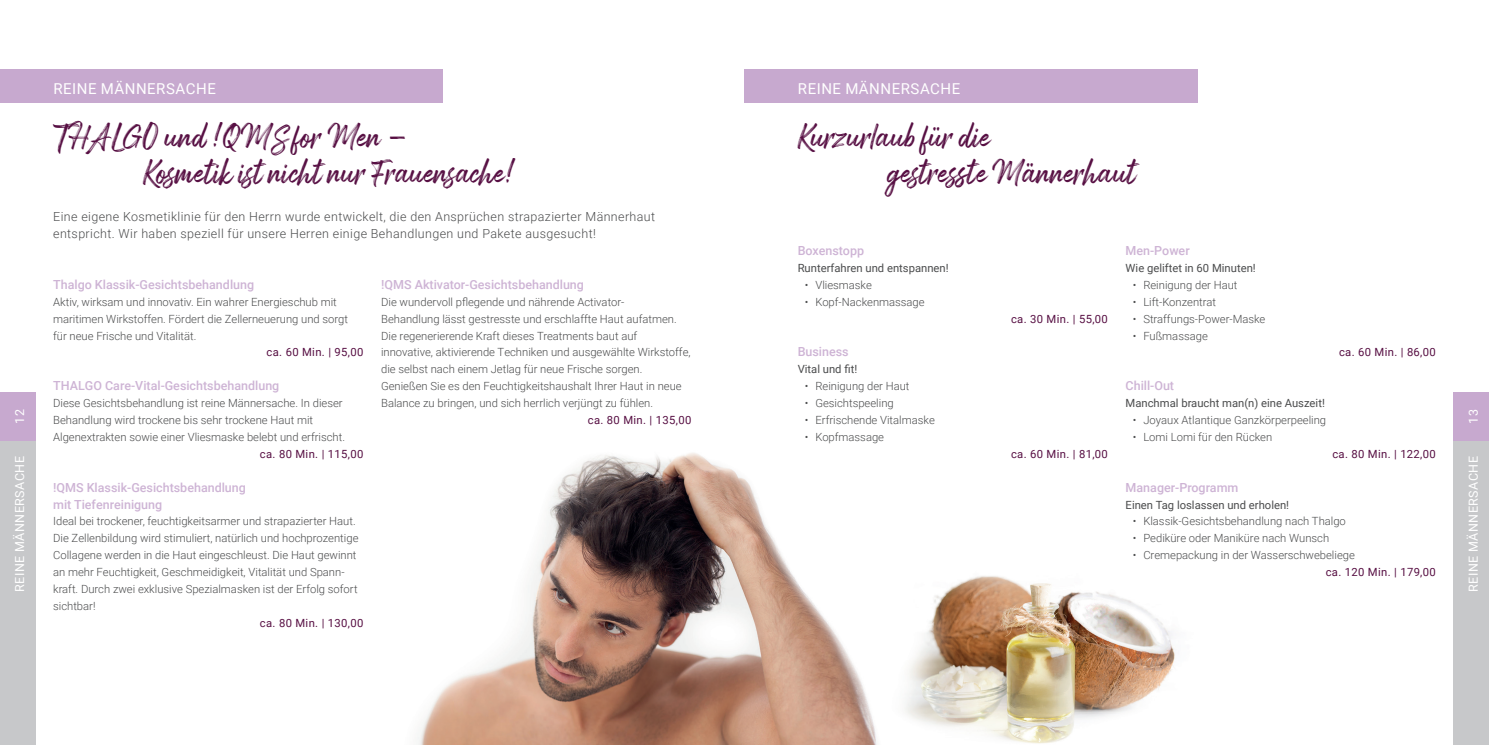
<style>
.page{position:relative;width:1489px;height:745px;background:#fff}
.page>*{position:absolute;margin:0;border:0;box-sizing:border-box;transform-origin:0 0}
.t1{font:30px/36px "Arsilon";color:#570f43}
.t2{font:15px "Roboto";letter-spacing:.035em;color:#fff}
.t3{font:500 12.5px/16.9px "Roboto";color:#ceb4d5}
.t4{font:300 12.5px/16.9px "Roboto";letter-spacing:.03em;color:#4b4c4d}
.t5{font:12.5px "Roboto";letter-spacing:.035em;color:#fff}
.t6{font:300 11.25px/16.9px "Roboto";color:#4b4c4d}
.t7{font:11.25px "Roboto";letter-spacing:.03em;color:#570f43}
.t8{font:11.25px "Roboto";color:#4b4c4d}
</style>
<div class="page">
<img style="left:35px;top:392px;width:1140px;height:352px">
<div style="left:1453px;top:440px;width:35px;height:304px;background:#c7c8ca"></div>
<div style="left:0;top:440px;width:35px;height:304px;background:#c7c8ca"></div>
<div style="left:1453px;top:392px;width:35px;height:48px;background:#c7a9cf"></div>
<div style="left:0;top:392px;width:35px;height:48px;background:#c7a9cf"></div>
<div style="left:0;top:69px;width:443px;height:34px;background:#c7a9cf"></div>
<div style="left:744px;top:69px;width:454px;height:34px;background:#c7a9cf"></div>
<p class="t5" style="left:11px;top:423px;width:16px;rotate:-90deg">12</p>
<p class="t5" style="left:11px;top:591px;width:137px;rotate:-90deg">REINE MÄNNERSACHE</p>
<h2 class="t2" style="left:53px;top:78px;width:164px">REINE MÄNNERSACHE</h2>
<h1 class="t1" style="left:143px;top:117px;width:376px;text-indent:-90px">THALGO und !QMS for Men –<br>Kosmetik ist nicht nur Frauensache!</h1>
<p class="t4" style="left:53px;top:208px;width:603px">Eine eigene Kosmetiklinie für den Herrn wurde entwickelt, die den Ansprüchen strapazierter Männerhaut entspricht. Wir haben speziell für unsere Herren einige Behandlungen und Pakete ausgesucht!</p>
<p class="t3" style="left:53px;top:275px;width:202px">Thalgo Klassik-Gesichtsbehandlung</p>
<p class="t6" style="left:53px;top:293px;width:296px">Aktiv, wirksam und innovativ. Ein wahrer Energieschub mit maritimen Wirkstoffen. Fördert die Zellerneuerung und sorgt für neue Frische und Vitalität.</p>
<p class="t7" style="left:266px;top:344px;width:98px">ca. 60 Min. | 95,00</p>
<p class="t3" style="left:53px;top:376px;width:228px">THALGO Care-Vital-Gesichtsbehandlung</p>
<p class="t6" style="left:53px;top:394px;width:293px">Diese Gesichtsbehandlung ist reine Männersache. In dieser<br>Behandlung wird trockene bis sehr trockene Haut mit<br>Algenextrakten sowie einer Vliesmaske belebt und erfrischt.</p>
<p class="t7" style="left:260px;top:445px;width:105px">ca. 80 Min. | 115,00</p>
<p class="t3" style="left:53px;top:478px;width:194px">!QMS Klassik-Gesichtsbehandlung mit Tiefenreinigung</p>
<p class="t6" style="left:53px;top:512px;width:307px">Ideal bei trockener, feuchtigkeitsarmer und strapazierter Haut.<br>Die Zellenbildung wird stimuliert, natürlich und hochprozentige Collagene werden in die Haut eingeschleust. Die Haut gewinnt an mehr Feuchtigkeit, Geschmeidigkeit, Vitalität und Spann&shy;kraft. Durch zwei exklusive Spezialmasken ist der Erfolg sofort sichtbar!</p>
<p class="t7" style="left:260px;top:614px;width:105px">ca. 80 Min. | 130,00</p>
<p class="t3" style="left:381px;top:275px;width:204px">!QMS Aktivator-Gesichtsbehandlung</p>
<p class="t6" style="left:381px;top:293px;width:311px">Die wundervoll pflegende und nährende Activator-<br>Behandlung lässt gestresste und erschlaffte Haut aufatmen.<br>Die regenerierende Kraft dieses Treatments baut auf innovative, aktivierende Techniken und ausgewählte Wirkstoffe, die selbst nach einem Jetlag für neue Frische sorgen.<br>Genießen Sie es den Feuchtigkeitshaushalt Ihrer Haut in neue Balance zu bringen, und sich herrlich verjüngt zu fühlen.</p>
<p class="t7" style="left:588px;top:412px;width:105px">ca. 80 Min. | 135,00</p>
<h2 class="t2" style="left:798px;top:78px;width:164px">REINE MÄNNERSACHE</h2>
<h1 class="t1" style="left:887px;top:117px;width:250px;text-indent:-90px">Kurzurlaub für die<br>gestresste Männerhaut</h1>
<p class="t3" style="left:797px;top:241px;width:68px">Boxenstopp</p>
<p class="t8" style="left:797px;top:260px;width:152px">Runterfahren und entspannen!</p>
<p class="t6" style="left:804px;top:276px;width:69px">• Vliesmaske</p>
<p class="t6" style="left:804px;top:293px;width:121px">• Kopf-Nackenmassage</p>
<p class="t3" style="left:797px;top:343px;width:53px">Business</p>
<p class="t8" style="left:797px;top:361px;width:61px">Vital und fit!</p>
<p class="t6" style="left:804px;top:377px;width:106px">• Reinigung der Haut</p>
<p class="t6" style="left:804px;top:394px;width:90px">• Gesichtspeeling</p>
<p class="t6" style="left:804px;top:411px;width:132px">• Erfrischende Vitalmaske</p>
<p class="t6" style="left:804px;top:428px;width:81px">• Kopfmassage</p>
<p class="t7" style="left:1011px;top:310px;width:98px">ca. 30 Min. | 55,00</p>
<p class="t7" style="left:1011px;top:445px;width:98px">ca. 60 Min. | 81,00</p>
<p class="t3" style="left:1125px;top:241px;width:66px">Men-Power</p>
<p class="t8" style="left:1125px;top:260px;width:132px">Wie geliftet in 60 Minuten!</p>
<p class="t6" style="left:1132px;top:276px;width:106px">• Reinigung der Haut</p>
<p class="t6" style="left:1132px;top:293px;width:85px">• Lift-Konzentrat</p>
<p class="t6" style="left:1132px;top:309px;width:134px">• Straffungs-Power-Maske</p>
<p class="t6" style="left:1132px;top:326px;width:77px">• Fußmassage</p>
<p class="t3" style="left:1125px;top:376px;width:50px">Chill-Out</p>
<p class="t8" style="left:1125px;top:395px;width:201px">Manchmal braucht man(n) eine Auszeit!</p>
<p class="t6" style="left:1132px;top:411px;width:195px">• Joyaux Atlantique Ganzkörperpeeling</p>
<p class="t6" style="left:1132px;top:428px;width:141px">• Lomi Lomi für den Rücken</p>
<p class="t7" style="left:1338px;top:344px;width:98px">ca. 60 Min. | 86,00</p>
<p class="t7" style="left:1332px;top:445px;width:105px">ca. 80 Min. | 122,00</p>
<p class="t3" style="left:1125px;top:478px;width:114px">Manager-Programm</p>
<p class="t8" style="left:1125px;top:496px;width:165px">Einen Tag loslassen und erholen!</p>
<p class="t6" style="left:1132px;top:512px;width:215px">• Klassik-Gesichtsbehandlung nach Thalgo</p>
<p class="t6" style="left:1132px;top:529px;width:198px">• Pediküre oder Maniküre nach Wunsch</p>
<p class="t6" style="left:1132px;top:546px;width:224px">• Cremepackung in der Wasserschwebeliege</p>
<p class="t7" style="left:1325px;top:564px;width:112px">ca. 120 Min. | 179,00</p>
<p class="t5" style="left:1464px;top:423px;width:16px;rotate:-90deg">13</p>
<p class="t5" style="left:1464px;top:591px;width:137px;rotate:-90deg">REINE MÄNNERSACHE</p>
</div>
